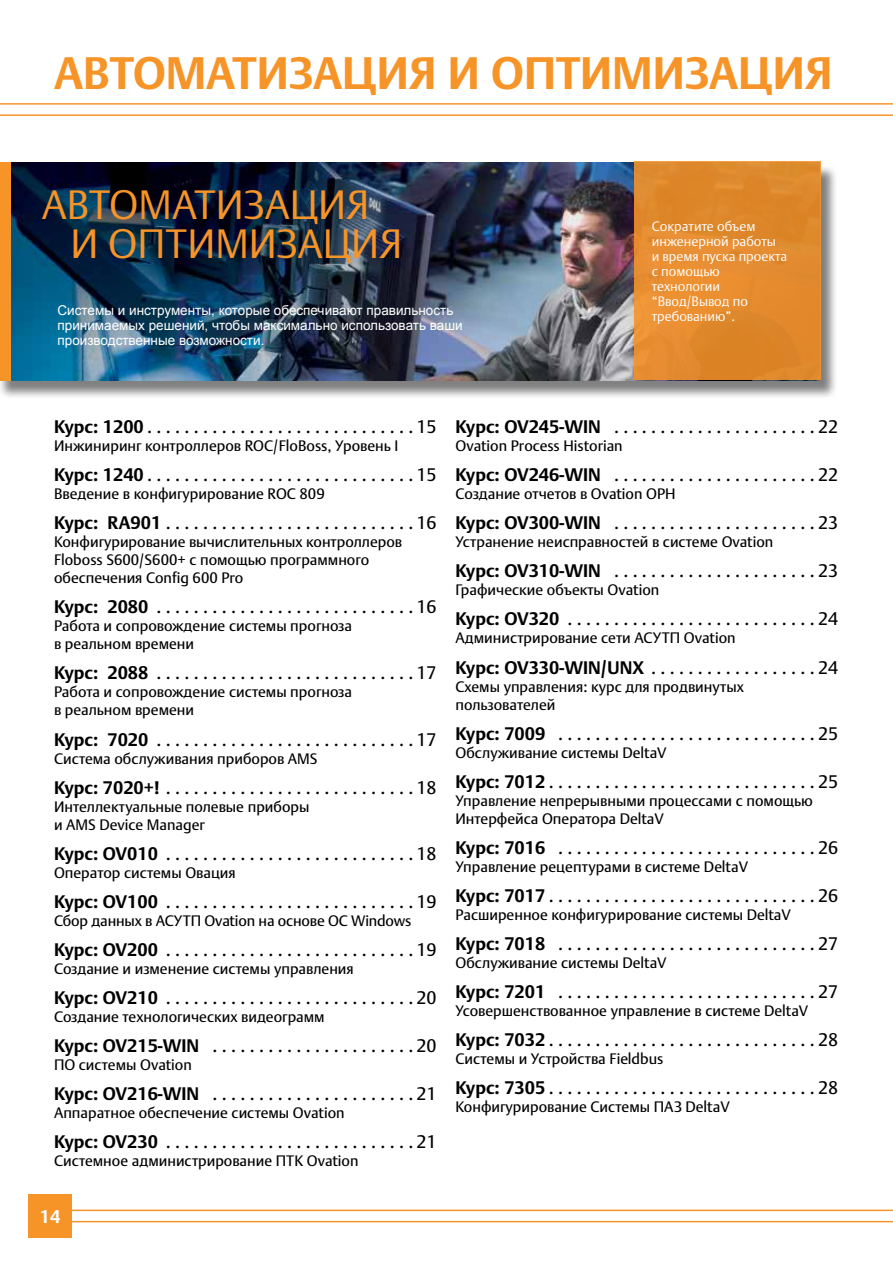
<style>
.page{position:relative;width:893px;height:1263px;background:#fff}
.page>*{position:absolute;margin:0;border:0;box-sizing:border-box;transform-origin:0 0}
.t1{font:700 45px "DTL Argo CT";color:#f79428}
.t2{font:300 40.5px/39px "DTL Argo CT";color:#f79428}
.t3{font:18px "DTL Argo CT";color:#000}
.t4{font:700 18px "DTL Argo CT";color:#fff}
.t5{font:15px/18px "DTL Argo CT";color:#000}
.t6{font:13.5px/15px "Arial";color:#fff}
.t7{font:300 13.5px/15px "DTL Argo CT";color:#fff}
.s1{font-weight:700}
</style>
<div class="page">
<hr style="left:0;top:103px;width:893px;height:2px;background:#f79428">
<hr style="left:0;top:114px;width:893px;height:2px;background:#f79428">
<hr style="left:72px;top:1209px;width:821px;height:2px;background:#f79428">
<hr style="left:72px;top:1221px;width:821px;height:1px;background:#f79428">
<div style="left:0;top:164px;width:838px;height:235px;background:#000;opacity:.5"></div>
<img style="left:10px;top:162px;width:624px;height:218px">
<div style="left:0;top:162px;width:10px;height:218px;background:#f79428"></div>
<div style="left:634px;top:162px;width:186px;height:218px;background:linear-gradient(to right,#e78d31,#dd872a)"></div>
<div style="left:28px;top:1194px;width:44px;height:44px;background:#f79428"></div>
<h1 class="t1" style="left:54px;top:46px;width:780px">АВТОМАТИЗАЦИЯ И ОПТИМИЗАЦИЯ</h1>
<h2 class="t2" style="left:71px;top:185px;width:333px;text-indent:-29px">АВТОМАТИЗАЦИЯ<br>И ОПТИМИЗАЦИЯ</h2>
<p class="t6" style="left:58px;top:303px;width:407px">Системы и инструменты, которые обеспечивают правильность принимаемых решений, чтобы максимально использовать ваши производственные возможности.</p>
<p class="t7" style="left:652px;top:219px;width:137px">Сократите объем инженерной работы<br>и время пуска проекта с помощью технологии “Ввод/Вывод по требованию”.</p>
<p class="t3" style="left:54px;top:416px;width:384px"><span class="s1">Курс: 1200</span> . . . . . . . . . . . . . . . . . . . . . . . . . . . . 15</p>
<p class="t5" style="left:54px;top:437px;width:346px">Инжиниринг контроллеров ROC/FloBoss, Уровень I</p>
<p class="t3" style="left:54px;top:464px;width:384px"><span class="s1">Курс: 1240</span> . . . . . . . . . . . . . . . . . . . . . . . . . . . . 15</p>
<p class="t5" style="left:54px;top:485px;width:272px">Введение в конфигурирование ROC 809</p>
<p class="t3" style="left:54px;top:512px;width:384px"><span class="s1">Курс: RA901</span> . . . . . . . . . . . . . . . . . . . . . . . . . . 16</p>
<p class="t5" style="left:54px;top:533px;width:350px">Конфигурирование вычислительных контроллеров<br>Floboss S600/S600+ с помощью программного обеспечения Config 600 Pro</p>
<p class="t3" style="left:54px;top:596px;width:384px"><span class="s1">Курс: 2080</span> . . . . . . . . . . . . . . . . . . . . . . . . . . . 16</p>
<p class="t5" style="left:54px;top:617px;width:299px">Работа и сопровождение системы прогноза в реальном времени</p>
<p class="t3" style="left:54px;top:662px;width:384px"><span class="s1">Курс: 2088</span> . . . . . . . . . . . . . . . . . . . . . . . . . . . 17</p>
<p class="t5" style="left:54px;top:683px;width:299px">Работа и сопровождение системы прогноза в реальном времени</p>
<p class="t3" style="left:54px;top:729px;width:384px"><span class="s1">Курс: 7020</span> . . . . . . . . . . . . . . . . . . . . . . . . . . . 17</p>
<p class="t5" style="left:54px;top:749px;width:265px">Система обслуживания приборов AMS</p>
<p class="t3" style="left:54px;top:777px;width:384px"><span class="s1">Курс: 7020+!</span> . . . . . . . . . . . . . . . . . . . . . . . . . . 18</p>
<p class="t5" style="left:54px;top:797px;width:257px">Интеллектуальные полевые приборы и AMS Device Manager</p>
<p class="t3" style="left:54px;top:843px;width:384px"><span class="s1">Курс: OV010</span> . . . . . . . . . . . . . . . . . . . . . . . . . . 18</p>
<p class="t5" style="left:54px;top:863px;width:183px">Оператор системы Овация</p>
<p class="t3" style="left:54px;top:891px;width:384px"><span class="s1">Курс: OV100</span> . . . . . . . . . . . . . . . . . . . . . . . . . . 19</p>
<p class="t5" style="left:54px;top:911px;width:359px">Сбор данных в АСУТП Ovation на основе ОС Windows</p>
<p class="t3" style="left:54px;top:939px;width:384px"><span class="s1">Курс: OV200</span> . . . . . . . . . . . . . . . . . . . . . . . . . . 19</p>
<p class="t5" style="left:54px;top:960px;width:301px">Создание и изменение системы управления</p>
<p class="t3" style="left:54px;top:987px;width:384px"><span class="s1">Курс: OV210</span> . . . . . . . . . . . . . . . . . . . . . . . . . . 20</p>
<p class="t5" style="left:54px;top:1008px;width:272px">Создание технологических видеограмм</p>
<p class="t3" style="left:54px;top:1035px;width:384px"><span class="s1">Курс: OV215-WIN</span> . . . . . . . . . . . . . . . . . . . . . 20</p>
<p class="t5" style="left:54px;top:1056px;width:139px">ПО системы Ovation</p>
<p class="t3" style="left:54px;top:1083px;width:384px"><span class="s1">Курс: OV216-WIN</span> . . . . . . . . . . . . . . . . . . . . . 21</p>
<p class="t5" style="left:54px;top:1104px;width:292px">Аппаратное обеспечение системы Ovation</p>
<p class="t3" style="left:54px;top:1131px;width:384px"><span class="s1">Курс: OV230</span> . . . . . . . . . . . . . . . . . . . . . . . . . . 21</p>
<p class="t5" style="left:54px;top:1152px;width:306px">Системное администрирование ПТК Ovation</p>
<p class="t4" style="left:40px;top:1206px;width:22px">14</p>
<p class="t3" style="left:455px;top:416px;width:384px"><span class="s1">Курс: OV245-WIN</span> . . . . . . . . . . . . . . . . . . . . . 22</p>
<p class="t5" style="left:455px;top:437px;width:169px">Ovation Process Historian</p>
<p class="t3" style="left:455px;top:464px;width:384px"><span class="s1">Курс: OV246-WIN</span> . . . . . . . . . . . . . . . . . . . . . 22</p>
<p class="t5" style="left:455px;top:485px;width:222px">Создание отчетов в Ovation OPH</p>
<p class="t3" style="left:455px;top:512px;width:384px"><span class="s1">Курс: OV300-WIN</span> . . . . . . . . . . . . . . . . . . . . . 23</p>
<p class="t5" style="left:455px;top:533px;width:319px">Устранение неисправностей в системе Ovation</p>
<p class="t3" style="left:455px;top:560px;width:384px"><span class="s1">Курс: OV310-WIN</span> . . . . . . . . . . . . . . . . . . . . . 23</p>
<p class="t5" style="left:455px;top:581px;width:205px">Графические объекты Ovation</p>
<p class="t3" style="left:455px;top:608px;width:384px"><span class="s1">Курс: OV320</span> . . . . . . . . . . . . . . . . . . . . . . . . . . 24</p>
<p class="t5" style="left:455px;top:629px;width:282px">Администрирование сети АСУТП Ovation</p>
<p class="t3" style="left:455px;top:657px;width:384px"><span class="s1">Курс: OV330-WIN/UNX</span> . . . . . . . . . . . . . . . . . 24</p>
<p class="t5" style="left:455px;top:677px;width:290px">Схемы управления: курс для продвинутых пользователей</p>
<p class="t3" style="left:455px;top:723px;width:384px"><span class="s1">Курс: 7009</span> . . . . . . . . . . . . . . . . . . . . . . . . . . . 25</p>
<p class="t5" style="left:455px;top:743px;width:213px">Обслуживание системы DeltaV</p>
<p class="t3" style="left:455px;top:771px;width:384px"><span class="s1">Курс: 7012</span> . . . . . . . . . . . . . . . . . . . . . . . . . . . . 25</p>
<p class="t5" style="left:455px;top:791px;width:359px">Управление непрерывными процессами с помощью<br>Интерфейса Оператора DeltaV</p>
<p class="t3" style="left:455px;top:837px;width:384px"><span class="s1">Курс: 7016</span> . . . . . . . . . . . . . . . . . . . . . . . . . . . 26</p>
<p class="t5" style="left:455px;top:857px;width:294px">Управление рецептурами в системе DeltaV</p>
<p class="t3" style="left:455px;top:885px;width:384px"><span class="s1">Курс: 7017</span> . . . . . . . . . . . . . . . . . . . . . . . . . . . . 26</p>
<p class="t5" style="left:455px;top:906px;width:337px">Расширенное конфигурирование системы DeltaV</p>
<p class="t3" style="left:455px;top:933px;width:384px"><span class="s1">Курс: 7018</span> . . . . . . . . . . . . . . . . . . . . . . . . . . . 27</p>
<p class="t5" style="left:455px;top:954px;width:213px">Обслуживание системы DeltaV</p>
<p class="t3" style="left:455px;top:981px;width:384px"><span class="s1">Курс: 7201</span> . . . . . . . . . . . . . . . . . . . . . . . . . . . 27</p>
<p class="t5" style="left:455px;top:1002px;width:354px">Усовершенствованное управление в системе DeltaV</p>
<p class="t3" style="left:455px;top:1029px;width:384px"><span class="s1">Курс: 7032</span> . . . . . . . . . . . . . . . . . . . . . . . . . . . . 28</p>
<p class="t5" style="left:455px;top:1050px;width:209px">Системы и Устройства Fieldbus</p>
<p class="t3" style="left:455px;top:1077px;width:384px"><span class="s1">Курс: 7305</span> . . . . . . . . . . . . . . . . . . . . . . . . . . . . 28</p>
<p class="t5" style="left:455px;top:1098px;width:276px">Конфигурирование Системы ПАЗ DeltaV</p>
</div>
